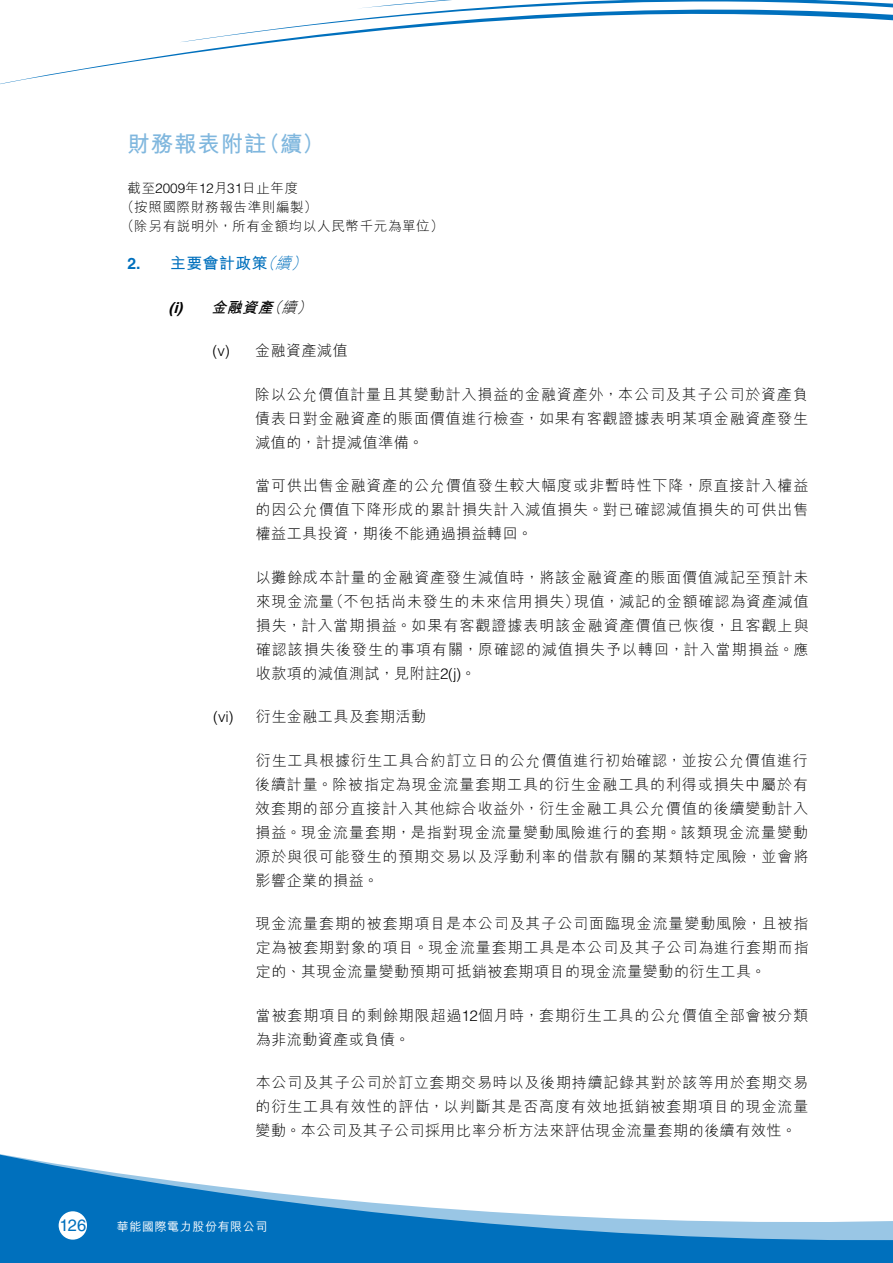
<style>
.page{position:relative;width:893px;height:1263px;background:#fff}
.page>*{position:absolute;margin:0;border:0;box-sizing:border-box;transform-origin:0 0}
.t1{font:700 22.5px "M Hei HK";letter-spacing:.035em;color:#80b7de}
.t2{font:16.5px "Helvetica LT Std";color:#0070bd}
.t3{font:700 15.75px "M Hei HK";letter-spacing:.035em;color:#0070bd}
.t4{font:300 15px/24px "M Hei HK";letter-spacing:.06em;color:#000;text-align:justify}
.t5{font:300 15px "M Hei HK";letter-spacing:.035em;color:#000}
.t6{font:italic 700 15px "M Hei HK";color:#000}
.t7{font:300 13.5px/18.8px "M Hei HK";letter-spacing:.05em;color:#000}
.t8{font:500 12px "M Hei HK";letter-spacing:.05em;color:#fff}
.s1{font-family:"Helvetica LT Std"}
.s2{font-weight:300;font-style:italic}
.s3{font-weight:300}
</style>
<div class="page">
<svg style="left:0;top:1154px;width:892px;height:109px"></svg>
<div style="left:59px;top:1211px;width:28px;height:28px;background:#fff;border-radius:50%"></div>
<svg style="left:179px;top:19px;width:177px;height:36px"></svg>
<svg style="left:892px;top:1221px;width:1px;height:42px"></svg>
<svg style="left:356px;top:0;width:537px;height:33px"></svg>
<h1 class="t1" style="left:128px;top:127px;width:199px">財務報表附註（續）</h1>
<p class="t7" style="left:121px;top:179px;width:324px;text-indent:7px">截至<span class="s1">2009</span>年<span class="s1">12</span>月<span class="s1">31</span>日止年度<br>（按照國際財務報告準則編製）<br>（除另有說明外，所有金額均以人民幣千元為單位）</p>
<p class="t3" style="left:128px;top:252px;width:185px"><span class="s1">2.</span> 主要會計政策<span class="s2">（續）</span></p>
<p class="t6" style="left:169px;top:296px;width:148px"><span class="s1">(i)</span> 金融資產<span class="s3">（續）</span></p>
<p class="t4" style="left:213px;top:339px;width:137px"><span class="s1">(v)</span> 金融資產減值</p>
<p class="t4" style="left:255px;top:382px;width:555px">除以公允價值計量且其變動計入損益的金融資產外，本公司及其子公司於資產負債表日對金融資產的賬面價值進行檢查，如果有客觀證據表明某項金融資產發生減值的，計提減值準備。</p>
<p class="t4" style="left:255px;top:474px;width:555px">當可供出售金融資產的公允價值發生較大幅度或非暫時性下降，原直接計入權益的因公允價值下降形成的累計損失計入減值損失。對已確認減值損失的可供出售權益工具投資，期後不能通過損益轉回。</p>
<p class="t4" style="left:256px;top:565px;width:554px">以攤餘成本計量的金融資產發生減值時，將該金融資產的賬面價值減記至預計未來現金流量（不包括尚未發生的未來信用損失）現值，減記的金額確認為資產減值損失，計入當期損益。如果有客觀證據表明該金融資產價值已恢復，且客觀上與確認該損失後發生的事項有關，原確認的減值損失予以轉回，計入當期損益。應收款項的減值測試，見附註<span class="s1">2(j)</span>。</p>
<p class="t5" style="left:213px;top:709px;width:214px"><span class="s1">(vi)</span> 衍生金融工具及套期活動</p>
<p class="t4" style="left:255px;top:748px;width:555px">衍生工具根據衍生工具合約訂立日的公允價值進行初始確認，並按公允價值進行後續計量。除被指定為現金流量套期工具的衍生金融工具的利得或損失中屬於有效套期的部分直接計入其他綜合收益外，衍生金融工具公允價值的後續變動計入損益。現金流量套期，是指對現金流量變動風險進行的套期。該類現金流量變動源於與很可能發生的預期交易以及浮動利率的借款有關的某類特定風險，並會將影響企業的損益。</p>
<p class="t4" style="left:256px;top:912px;width:555px">現金流量套期的被套期項目是本公司及其子公司面臨現金流量變動風險，且被指定為被套期對象的項目。現金流量套期工具是本公司及其子公司為進行套期而指定的、其現金流量變動預期可抵銷被套期項目的現金流量變動的衍生工具。</p>
<p class="t4" style="left:256px;top:1003px;width:554px">當被套期項目的剩餘期限超過<span class="s1">12</span>個月時，套期衍生工具的公允價值全部會被分類為非流動資產或負債。</p>
<p class="t4" style="left:255px;top:1071px;width:554px">本公司及其子公司於訂立套期交易時以及後期持續記錄其對於該等用於套期交易的衍生工具有效性的評估，以判斷其是否高度有效地抵銷被套期項目的現金流量變動。本公司及其子公司採用比率分析方法來評估現金流量套期的後續有效性。</p>
<p class="t2" style="left:59px;top:1215px;width:28px">126</p>
<p class="t8" style="left:117px;top:1217px;width:152px">華能國際電力股份有限公司</p>
</div>
